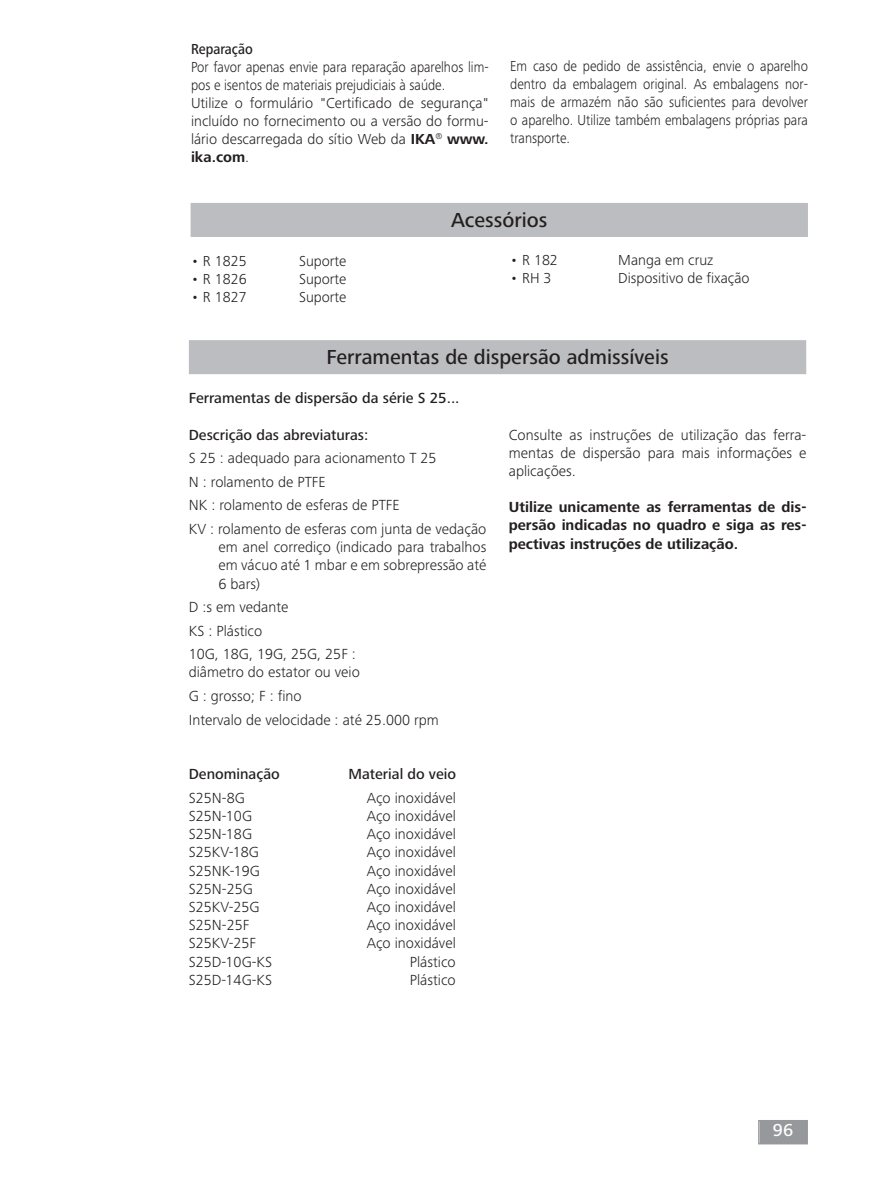
<style>
.page{position:relative;width:893px;height:1187px;background:#fff}
.page>*{position:absolute;margin:0;border:0;box-sizing:border-box;transform-origin:0 0}
.t1{font:500 21px "Frutiger Next IKA";color:#231f20}
.t2{font:500 18px "Frutiger Next IKA";color:#fff}
.t3{font:300 15.15px/23.5px "Frutiger Next IKA";color:#231f20}
.t4{font:700 15.15px/18.1px "Frutiger Next IKA";color:#231f20;text-align:justify}
.t5{font:500 15.15px "Frutiger Next IKA";color:#231f20}
.t6{font:300 15px/18px "Frutiger Next IKA";color:#231f20;scale:.9 1}
.t7{font:300 15px "Frutiger Next IKA";color:#231f20}
.t8{font:500 15px "Frutiger Next IKA";color:#231f20;scale:.9 1}
.s1{font-weight:700}
</style>
<div class="page">
<svg style="left:758px;top:1120px;width:50px;height:24px"></svg>
<div style="left:191px;top:204px;width:616px;height:32px;background:#bcbdc0"></div>
<div style="left:191px;top:203px;width:617px;height:34px;border:2px solid #bcbdc0"></div>
<div style="left:190px;top:341px;width:615px;height:32px;background:#bcbdc0"></div>
<div style="left:189px;top:340px;width:617px;height:34px;border:2px solid #bcbdc0"></div>
<p class="t8" style="left:191px;top:40px;width:70px">Reparação</p>
<p class="t6" style="left:191px;top:58px;width:332px">Por favor apenas envie para reparação aparelhos lim&shy;pos e isentos de materiais prejudiciais à saúde.<br>Utilize o formulário "Certificado de segurança" incluído no fornecimento ou a versão do formu&shy;lário descarregada do sítio Web da <span class="s1">IKA</span><sup>®</sup> <span class="s1">www. ika.com</span>.</p>
<p class="t6" style="left:510px;top:57px;width:332px;text-align:justify">Em caso de pedido de assistência, envie o aparelho dentro da embalagem original. As embalagens nor&shy;mais de armazém não são suficientes para devolver o aparelho. Utilize também embalagens próprias para transporte.</p>
<p class="t7" style="left:191px;top:252px;width:57px">• R 1825</p>
<p class="t7" style="left:299px;top:252px;width:49px">Suporte</p>
<p class="t7" style="left:191px;top:270px;width:57px">• R 1826</p>
<p class="t7" style="left:299px;top:270px;width:49px">Suporte</p>
<p class="t7" style="left:191px;top:288px;width:57px">• R 1827</p>
<p class="t7" style="left:299px;top:288px;width:49px">Suporte</p>
<h1 class="t1" style="left:451px;top:208px;width:98px">Acessórios</h1>
<p class="t7" style="left:510px;top:252px;width:49px">• R 182</p>
<p class="t7" style="left:618px;top:252px;width:97px">Manga em cruz</p>
<p class="t7" style="left:510px;top:270px;width:43px">• RH 3</p>
<p class="t7" style="left:618px;top:270px;width:133px">Dispositivo de fixação</p>
<h1 class="t1" style="left:326px;top:345px;width:344px">Ferramentas de dispersão admissíveis</h1>
<p class="t5" style="left:189px;top:389px;width:272px">Ferramentas de dispersão da série S 25...</p>
<p class="t5" style="left:189px;top:426px;width:181px">Descrição das abreviaturas:</p>
<p class="t3" style="left:189px;top:446px;width:299px">S 25 : adequado para acionamento T 25<br>N : rolamento de PTFE<br>NK : rolamento de esferas de PTFE<br>KV : rolamento de esferas com junta de vedação</p>
<p class="t3" style="left:219px;top:538px;width:269px;line-height:18.1px;text-align:justify">em anel corrediço (indicado para trabalhos em vácuo até 1 mbar e em sobrepressão até 6 bars)</p>
<p class="t3" style="left:189px;top:595px;width:169px">D :s em vedante<br>KS : Plástico<br>10G, 18G, 19G, 25G, 25F :</p>
<p class="t3" style="left:189px;top:660px;width:252px">diâmetro do estator ou veio<br>G : grosso; F : fino<br>Intervalo de velocidade : até 25.000 rpm</p>
<p class="t3" style="left:509px;top:425px;width:299px;line-height:18.1px;text-align:justify">Consulte as instruções de utilização das ferra&shy;mentas de dispersão para mais informações e aplicações.</p>
<p class="t4" style="left:509px;top:498px;width:299px">Utilize unicamente as ferramentas de dis&shy;persão indicadas no quadro e siga as res&shy;pectivas instruções de utilização.</p>
<p class="t5" style="left:189px;top:765px;width:93px">Denominação</p>
<p class="t5" style="left:348px;top:765px;width:109px">Material do veio</p>
<p class="t3" style="left:189px;top:786px;width:57px">S25N-8G</p>
<p class="t3" style="left:367px;top:786px;width:91px">Aço inoxidável</p>
<p class="t3" style="left:189px;top:804px;width:65px">S25N-10G</p>
<p class="t3" style="left:367px;top:804px;width:91px">Aço inoxidável</p>
<p class="t3" style="left:189px;top:822px;width:65px">S25N-18G</p>
<p class="t3" style="left:367px;top:822px;width:91px">Aço inoxidável</p>
<p class="t3" style="left:189px;top:840px;width:72px">S25KV-18G</p>
<p class="t3" style="left:367px;top:840px;width:91px">Aço inoxidável</p>
<p class="t3" style="left:189px;top:858px;width:73px">S25NK-19G</p>
<p class="t3" style="left:367px;top:858px;width:91px">Aço inoxidável</p>
<p class="t3" style="left:189px;top:876px;width:65px">S25N-25G</p>
<p class="t3" style="left:367px;top:876px;width:91px">Aço inoxidável</p>
<p class="t3" style="left:189px;top:895px;width:72px">S25KV-25G</p>
<p class="t3" style="left:367px;top:895px;width:91px">Aço inoxidável</p>
<p class="t3" style="left:189px;top:913px;width:62px">S25N-25F</p>
<p class="t3" style="left:367px;top:913px;width:91px">Aço inoxidável</p>
<p class="t3" style="left:189px;top:931px;width:69px">S25KV-25F</p>
<p class="t3" style="left:367px;top:931px;width:91px">Aço inoxidável</p>
<p class="t3" style="left:189px;top:949px;width:85px">S25D-10G-KS</p>
<p class="t3" style="left:410px;top:949px;width:47px">Plástico</p>
<p class="t3" style="left:189px;top:967px;width:85px">S25D-14G-KS</p>
<p class="t3" style="left:410px;top:967px;width:47px">Plástico</p>
<p class="t2" style="left:773px;top:1119px;width:22px">96</p>
</div>
